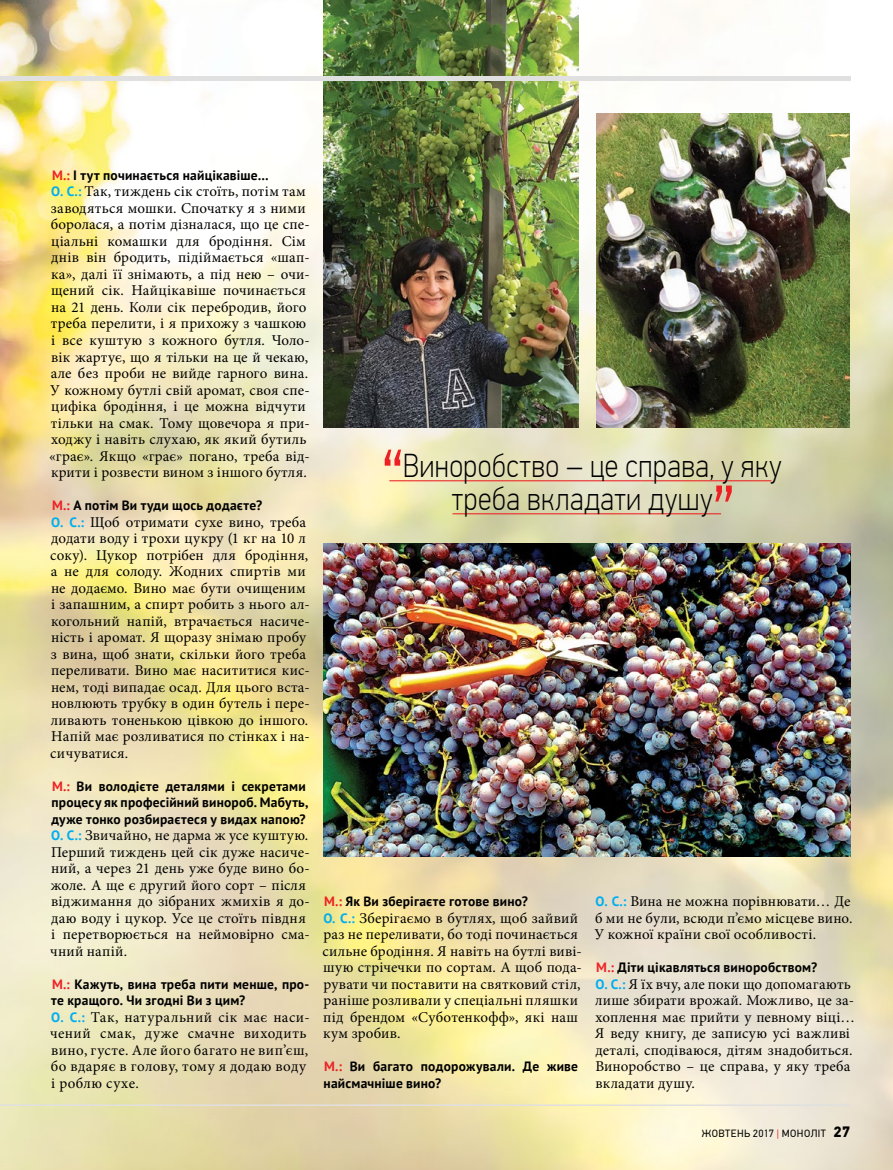
<style>
.page{position:relative;width:893px;height:1170px;background:#fff}
.page>*{position:absolute;margin:0;border:0;box-sizing:border-box;transform-origin:0 0}
.Headline_24{font:100 102px "PF Din Text Cond Pro";color:#ed2124}
.Headline_24-2{font:100 33px "PF Din Text Cond Pro";letter-spacing:.015em;color:#000}
.Text_Antiqua{font:15px/16.5px "Minion Pro";letter-spacing:.015em;color:#000}
.Text_Grotesque{font:700 13.5px/16.5px "PT Sans";letter-spacing:.015em;color:#000}
.t1{font:10.5px "PF Din Text Pro";letter-spacing:.04em;color:#000}
.s1{color:#ed2124}
.s2{font-family:"PT Sans";font-weight:700;font-size:13.5px;color:#00aeef}
.s3{font-weight:700;font-size:15px}
</style>
<div class="page">
<img style="left:0;top:0;width:893px;height:1169px">
<img style="left:323px;top:0;width:255px;height:427px">
<img style="left:597px;top:114px;width:252px;height:313px">
<img style="left:323px;top:543px;width:527px;height:313px">
<hr style="left:389px;top:480px;width:382px;height:1px;background:#ed2124">
<hr style="left:453px;top:513px;width:268px;height:1px;background:#ed2124">
<hr style="left:0;top:1104px;width:850px;height:1px;background:#e0e0e1">
<hr style="left:0;top:77px;width:850px;height:4px;background:#e0e0e1">
<p class="Text_Grotesque" style="left:52px;top:167px;width:218px"><span class="s1">M.:</span> І тут починається найцікавіше…</p>
<p class="Text_Antiqua" style="left:49px;top:183px;width:262px"><span class="s2">О. С.:</span> Так, тиждень сік стоїть, потім там заводяться мошки. Спочатку я з ними боролася, а потім дізналася, що це спе&shy;ціальні комашки для бродіння. Сім днів він бродить, підіймається «шап&shy;ка», далі її знімають, а під нею – очи&shy;щений сік. Найцікавіше починається на 21 день. Коли сік перебродив, його треба перелити, і я прихожу з чашкою і все куштую з кожного бутля. Чоло&shy;вік жартує, що я тільки на це й чекаю, але без проби не вийде гарного вина.<br>У кожному бутлі свій аромат, своя спе&shy;цифіка бродіння, і це можна відчути тільки на смак. Тому щовечора я при&shy;ходжу і навіть слухаю, як який бутиль «грає». Якщо «грає» погано, треба від&shy;крити і розвести вином з іншого бутля.</p>
<p class="Text_Grotesque" style="left:52px;top:497px;width:212px"><span class="s1">M.:</span> А потім Ви туди щось додаєте?</p>
<p class="Text_Antiqua" style="left:50px;top:513px;width:261px"><span class="s2">О. С.:</span> Щоб отримати сухе вино, треба додати воду і трохи цукру (1 кг на 10 л соку). Цукор потрібен для бродіння, а не для солоду. Жодних спиртів ми не додаємо. Вино має бути очищеним і запашним, а спирт робить з нього ал&shy;когольний напій, втрачається насиче&shy;ність і аромат. Я щоразу знімаю пробу з вина, щоб знати, скільки його треба переливати. Вино має насититися кис&shy;нем, тоді випадає осад. Для цього вста&shy;новлюють трубку в один бутель і пере&shy;ливають тоненькою цівкою до іншого.<br>Напій має розливатися по стінках і на&shy;сичуватися.</p>
<p class="Text_Grotesque" style="left:51px;top:777px;width:259px"><span class="s1">M.:</span> Ви володієте деталями і секретами процесу як професійний винороб. Мабуть, дуже тонко розбираєтеся у видах напою?</p>
<p class="Text_Antiqua" style="left:50px;top:827px;width:261px"><span class="s2">О. С.:</span> Звичайно, не дарма ж усе куштую.<br>Перший тиждень цей сік дуже насиче&shy;ний, а через 21 день уже буде вино бо&shy;жоле. А ще є другий його сорт – після віджимання до зібраних жмихів я до&shy;даю воду і цукор. Усе це стоїть півдня і перетворюється на неймовірно сма&shy;чний напій.</p>
<p class="Text_Grotesque" style="left:51px;top:975px;width:260px"><span class="s1">M.:</span> Кажуть, вина треба пити менше, про&shy;те кращого. Чи згодні Ви з цим?</p>
<p class="Text_Antiqua" style="left:50px;top:1008px;width:261px"><span class="s2">О. С.:</span> Так, натуральний сік має наси&shy;чений смак, дуже смачне виходить вино, густе. Але його багато не вип’єш, бо вдаряє в голову, тому я додаю воду і роблю сухе.</p>
<p class="Headline_24" style="left:381px;top:429px;width:26px">“</p>
<p class="Headline_24-2" style="left:403px;top:447px;width:380px">Виноробство – це справа, у яку</p>
<p class="Headline_24-2" style="left:452px;top:480px;width:262px">треба вкладати душу</p>
<p class="Headline_24" style="left:711px;top:465px;width:26px">”</p>
<p class="Text_Grotesque" style="left:324px;top:893px;width:205px"><span class="s1">M.:</span> Як Ви зберігаєте готове вино?</p>
<p class="Text_Antiqua" style="left:322px;top:909px;width:261px"><span class="s2">О. С.:</span> Зберігаємо в бутлях, щоб зайвий раз не переливати, бо тоді починається сильне бродіння. Я навіть на бутлі виві&shy;шую стрічечки по сортам. А щоб пода&shy;рувати чи поставити на святковий стіл, раніше розливали у спеціальні пляшки під брендом «Суботенкофф», які наш кум зробив.</p>
<p class="Text_Grotesque" style="left:324px;top:1058px;width:256px"><span class="s1">M.:</span> Ви багато подорожували. Де живе найсмачніше вино?</p>
<p class="Text_Antiqua" style="left:594px;top:893px;width:260px"><span class="s2">О. С.:</span> Вина не можна порівнювати… Де б ми не були, всюди п’ємо місцеве вино.<br>У кожної країни свої особливості.</p>
<p class="Text_Grotesque" style="left:596px;top:959px;width:222px"><span class="s1">M.:</span> Діти цікавляться виноробством?</p>
<p class="Text_Antiqua" style="left:595px;top:975px;width:262px"><span class="s2">О. С.:</span> Я їх вчу, але поки що допомагають лише збирати врожай. Можливо, це за&shy;хоплення має прийти у певному віці… Я веду книгу, де записую усі важливі деталі, сподіваюся, дітям знадобиться.<br>Виноробство – це справа, у яку треба вкладати душу.</p>
<p class="t1" style="left:702px;top:1127px;width:150px">ЖОВТЕНЬ 2017 <span class="s1">|</span> МОНОЛІТ <span class="s3">27</span></p>
</div>
